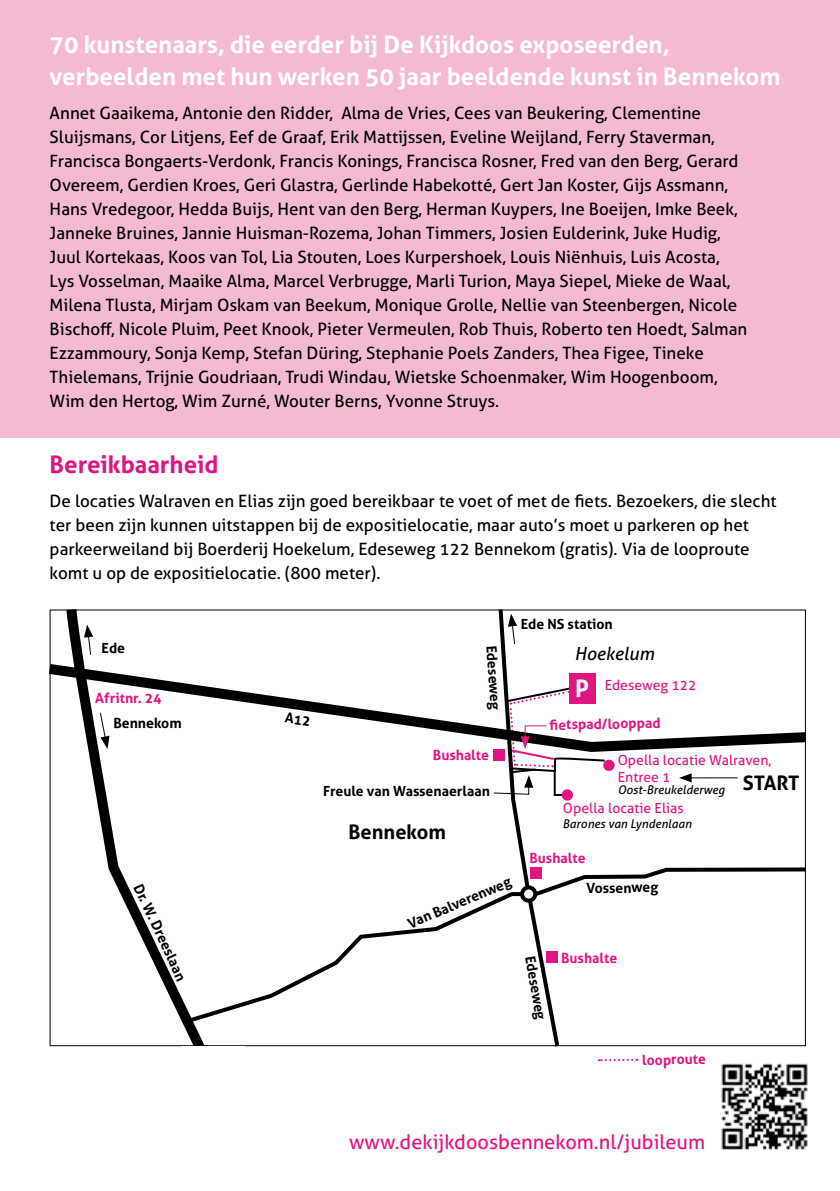
<style>
.page{position:relative;width:840px;height:1191px;background:#fff}
.page>*{position:absolute;margin:0;border:0;box-sizing:border-box;transform-origin:0 0}
.t1{font:700 24px/32px "Aller";color:#fff}
.t2{font:700 24px "Aller";color:#e11580}
.t3{font:20px "Aller";color:#e11580}
.t4{font:700 20px "Aller";color:#000}
.t5{font:italic 18px "Aller";color:#000}
.t6{font:17px/24px "Aller";color:#000}
.t7{font:700 14px "Aller";color:#000}
.t8{font:700 14px "Aller";color:#e11580}
.t9{font:14px/16.8px "Aller";color:#e11580}
.t10{font:italic 12px "Aller";color:#000}
</style>
<div class="page">
<div style="left:0;top:0;width:839px;height:437px;background:#f5b9d1"></div>
<img style="left:721px;top:1063px;width:86px;height:86px">
<svg style="left:49px;top:657px;width:757px;height:100px"></svg>
<svg style="left:61px;top:609px;width:152px;height:438px"></svg>
<svg style="left:185px;top:865px;width:621px;height:160px"></svg>
<div style="left:603px;top:759px;width:11px;height:12px;background:#e11580;border-radius:50%"></div>
<svg style="left:84px;top:624px;width:9px;height:32px"></svg>
<svg style="left:99px;top:711px;width:10px;height:38px"></svg>
<svg style="left:492px;top:609px;width:114px;height:438px"></svg>
<svg style="left:598px;top:1058px;width:39px;height:4px"></svg>
<div style="left:181px;top:1046px;width:65px;height:21px;background:#fff"></div>
<hr style="left:688px;top:777px;width:49px;height:1px;background:#000">
<svg style="left:679px;top:773px;width:12px;height:9px"></svg>
<svg style="left:284px;top:712px;width:26px;height:13px"></svg>
<h1 class="t1" style="left:50px;top:28px;width:731px">70 kunstenaars, die eerder bij De Kijkdoos exposeerden, verbeelden met hun werken 50 jaar beeldende kunst in Bennekom</h1>
<p class="t6" style="left:50px;top:101px;width:698px">Annet Gaaikema, Antonie den Ridder, Alma de Vries, Cees van Beukering, Clementine Sluijsmans, Cor Litjens, Eef de Graaf, Erik Mattijssen, Eveline Weijland, Ferry Staverman, Francisca Bongaerts-Verdonk, Francis Konings, Francisca Rosner, Fred van den Berg, Gerard Overeem, Gerdien Kroes, Geri Glastra, Gerlinde Habekotté, Gert Jan Koster, Gijs Assmann, Hans Vredegoor, Hedda Buijs, Hent van den Berg, Herman Kuypers, Ine Boeijen, Imke Beek, Janneke Bruines, Jannie Huisman-Rozema, Johan Timmers, Josien Eulderink, Juke Hudig, Juul Kortekaas, Koos van Tol, Lia Stouten, Loes Kurpershoek, Louis Niënhuis, Luis Acosta, Lys Vosselman, Maaike Alma, Marcel Verbrugge, Marli Turion, Maya Siepel, Mieke de Waal, Milena Tlusta, Mirjam Oskam van Beekum, Monique Grolle, Nellie van Steenbergen, Nicole Bischoff, Nicole Pluim, Peet Knook, Pieter Vermeulen, Rob Thuis, Roberto ten Hoedt, Salman Ezzammoury, Sonja Kemp, Stefan Düring, Stephanie Poels Zanders, Thea Figee, Tineke Thielemans, Trijnie Goudriaan, Trudi Windau, Wietske Schoenmaker, Wim Hoogenboom, Wim den Hertog, Wim Zurné, Wouter Berns, Yvonne Struys.</p>
<h1 class="t2" style="left:50px;top:449px;width:170px">Bereikbaarheid</h1>
<p class="t6" style="left:50px;top:489px;width:728px">De locaties Walraven en Elias zijn goed bereikbaar te voet of met de fiets. Bezoekers, die slecht ter been zijn kunnen uitstappen bij de expositielocatie, maar auto’s moet u parkeren op het parkeerweiland bij Boerderij Hoekelum, Edeseweg 122 Bennekom (gratis). Via de looproute komt u op de expositielocatie. (800 meter).</p>
<p class="t7" style="left:520px;top:615px;width:93px">Ede NS station</p>
<p class="t7" style="left:101px;top:639px;width:25px">Ede</p>
<p class="t8" style="left:95px;top:689px;width:68px">Afritnr. 24</p>
<p class="t7" style="left:499px;top:644px;width:66px;rotate:86deg">Edeseweg</p>
<p class="t5" style="left:574px;top:642px;width:81px">Hoekelum</p>
<h1 class="t1" style="left:574px;top:672px;width:15px">P</h1>
<p class="t9" style="left:604px;top:676px;width:93px">Edeseweg 122</p>
<p class="t7" style="left:113px;top:715px;width:70px">Bennekom</p>
<p class="t8" style="left:549px;top:716px;width:112px;rotate:-1deg">fietspad/looppad</p>
<p class="t8" style="left:432px;top:746px;width:58px">Bushalte</p>
<p class="t7" style="left:323px;top:782px;width:168px">Freule van Wassenaerlaan</p>
<p class="t4" style="left:348px;top:819px;width:99px">Bennekom</p>
<p class="t9" style="left:617px;top:752px;width:155px">Opella locatie Walraven,<br>Entree 1</p>
<p class="t4" style="left:742px;top:770px;width:58px">START</p>
<p class="t10" style="left:617px;top:782px;width:109px">Oost-Breukelderweg</p>
<p class="t10" style="left:562px;top:817px;width:130px">Barones van Lyndenlaan</p>
<p class="t9" style="left:562px;top:799px;width:122px">Opella locatie Elias</p>
<p class="t8" style="left:529px;top:849px;width:58px">Bushalte</p>
<p class="t7" style="left:145px;top:881px;width:107px;rotate:65deg">Dr. W. Dreeslaan</p>
<p class="t7" style="left:405px;top:916px;width:112px;rotate:-23deg">Van Balverenweg</p>
<p class="t7" style="left:586px;top:879px;width:73px;rotate:-1deg">Vossenweg</p>
<p class="t7" style="left:538px;top:954px;width:66px;rotate:80deg">Edeseweg</p>
<p class="t8" style="left:560px;top:949px;width:58px">Bushalte</p>
<p class="t8" style="left:641px;top:1051px;width:65px;rotate:-1deg">looproute</p>
<p class="t3" style="left:349px;top:1129px;width:357px">www.dekijkdoosbennekom.nl/jubileum</p>
</div>
